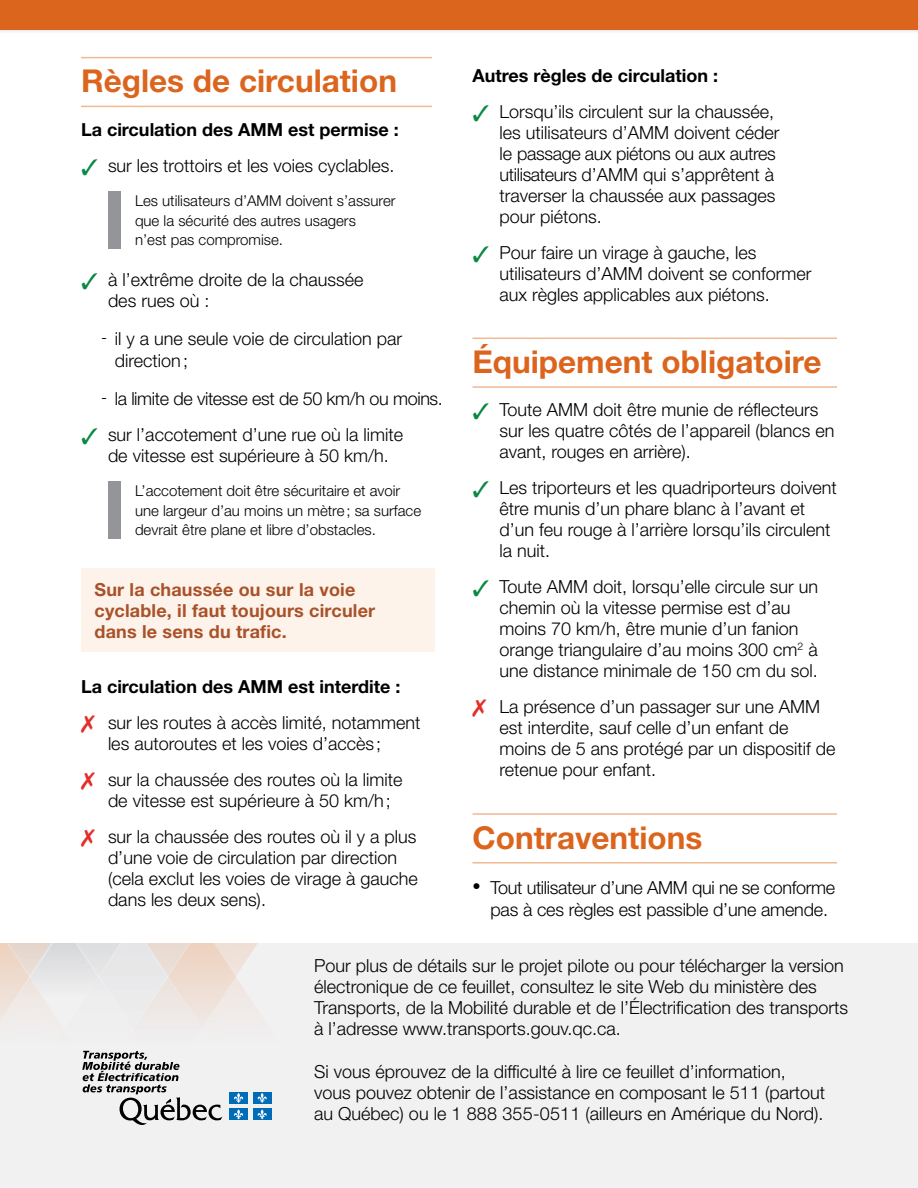
<style>
.page{position:relative;width:918px;height:1188px;background:#fff}
.page>*{position:absolute;margin:0;border:0;box-sizing:border-box;transform-origin:0 0}
.t1{font:700 31.5px "Helvetica Neue";color:#dc651e}
.t2{font:300 18px/21px "Helvetica Neue";color:#000}
.t3{font:300 18px/22.5px "Helvetica Neue";letter-spacing:-.02em;color:#000}
.t4{font:700 18px "Helvetica Neue";color:#000}
.t5{font:700 18px/21px "Helvetica Neue";letter-spacing:.01em;color:#a95229}
.L_Crochet_Vert{font:300 15px/19.5px "Helvetica Neue";color:#000}
.s1{color:#0a8944}
.s2{color:#e32f2b}
.s3{font-size:16.5px}
</style>
<div class="page">
<div style="left:0;top:943px;width:918px;height:245px;background:#f1f1f2"></div>
<div style="left:0;top:0;width:918px;height:35px;background:#000;opacity:.15"></div>
<div style="left:0;top:0;width:918px;height:29px;background:#dc651e"></div>
<hr style="left:81px;top:57px;width:351px;height:1px;background:#f0b992">
<hr style="left:81px;top:106px;width:351px;height:1px;background:#f0b992">
<div style="left:81px;top:568px;width:353px;height:83px;background:#fdf3eb"></div>
<hr style="left:472px;top:338px;width:365px;height:1px;background:#f0b992">
<hr style="left:472px;top:386px;width:365px;height:2px;background:#f0b992">
<hr style="left:472px;top:813px;width:365px;height:2px;background:#f0b992">
<hr style="left:472px;top:862px;width:365px;height:2px;background:#f0b992">
<div style="left:109px;top:191px;width:12px;height:57px;background:#939598"></div>
<div style="left:109px;top:481px;width:12px;height:57px;background:#939598"></div>
<svg style="left:0;top:943px;width:272px;height:182px"></svg>
<p class="t4" style="left:472px;top:64px;width:247px">Autres règles de circulation :</p>
<p class="t2" style="left:500px;top:100px;width:282px;text-indent:-27px"><span class="s1">✓</span> Lorsqu’ils circulent sur la chaussée, les utilisateurs d’AMM doivent céder le passage aux piétons ou aux autres utilisateurs d’AMM qui s’apprêtent à traverser la chaussée aux passages pour piétons.</p>
<p class="t2" style="left:500px;top:241px;width:314px;text-indent:-27px"><span class="s1">✓</span> Pour faire un virage à gauche, les utilisateurs d’AMM doivent se conformer aux règles applicables aux piétons.</p>
<h3 class="t1" style="left:472px;top:342px;width:351px">Équipement obligatoire</h3>
<p class="t2" style="left:500px;top:399px;width:337px;text-indent:-27px"><span class="s1">✓</span> Toute AMM doit être munie de réflecteurs sur les quatre côtés de l’appareil (blancs en avant, rouges en arrière).</p>
<p class="t2" style="left:500px;top:477px;width:339px;text-indent:-27px"><span class="s1">✓</span> Les triporteurs et les quadriporteurs doivent être munis d’un phare blanc à l’avant et d’un feu rouge à l’arrière lorsqu’ils circulent la nuit.</p>
<p class="t2" style="left:500px;top:576px;width:320px;text-indent:-27px"><span class="s1">✓</span> Toute AMM doit, lorsqu’elle circule sur un chemin où la vitesse permise est d’au moins 70 km/h, être munie d’un fanion orange triangulaire d’au moins 300 cm<sup>2</sup> à une distance minimale de 150 cm du sol.</p>
<p class="t2" style="left:500px;top:696px;width:338px;text-indent:-27px"><span class="s2">✗</span> La présence d’un passager sur une AMM est interdite, sauf celle d’un enfant de moins de 5 ans protégé par un dispositif de retenue pour enfant.</p>
<h3 class="t1" style="left:81px;top:61px;width:318px">Règles de circulation</h3>
<p class="t4" style="left:81px;top:118px;width:319px">La circulation des AMM est permise :</p>
<p class="t2" style="left:81px;top:154px;width:315px"><span class="s1">✓</span> sur les trottoirs et les voies cyclables.</p>
<p class="L_Crochet_Vert" style="left:135px;top:191px;width:262px">Les utilisateurs d’AMM doivent s’assurer que la sécurité des autres usagers<br>n’est pas compromise.</p>
<p class="t2" style="left:108px;top:269px;width:257px;text-indent:-27px"><span class="s1">✓</span> à l’extrême droite de la chaussée des rues où :</p>
<p class="t2" style="left:115px;top:327px;width:289px;line-height:22.5px;text-indent:-14px"><span class="s3">-</span> il y a une seule voie de circulation par direction;</p>
<p class="t3" style="left:101px;top:387px;width:343px"><span class="s3">-</span> la limite de vitesse est de 50 km/h ou moins.</p>
<p class="t2" style="left:108px;top:424px;width:297px;text-indent:-27px"><span class="s1">✓</span> sur l’accotement d’une rue où la limite de vitesse est supérieure à 50 km/h.</p>
<p class="L_Crochet_Vert" style="left:135px;top:481px;width:288px">L’accotement doit être sécuritaire et avoir une largeur d’au moins un mètre; sa surface devrait être plane et libre d’obstacles.</p>
<p class="t5" style="left:94px;top:579px;width:282px">Sur la chaussée ou sur la voie cyclable, il faut toujours circuler dans le sens du trafic.</p>
<p class="t4" style="left:81px;top:676px;width:321px">La circulation des AMM est interdite :</p>
<p class="t2" style="left:108px;top:712px;width:314px;text-indent:-27px"><span class="s2">✗</span> sur les routes à accès limité, notamment les autoroutes et les voies d’accès ;</p>
<p class="t2" style="left:108px;top:769px;width:296px;text-indent:-27px"><span class="s2">✗</span> sur la chaussée des routes où la limite de vitesse est supérieure à 50 km/h;</p>
<p class="t2" style="left:108px;top:826px;width:311px;text-indent:-27px"><span class="s2">✗</span> sur la chaussée des routes où il y a plus d’une voie de circulation par direction (cela exclut les voies de virage à gauche dans les deux sens).</p>
<h3 class="t1" style="left:473px;top:818px;width:231px">Contraventions</h3>
<p class="t3" style="left:491px;top:875px;width:346px;text-indent:-18px"><span class="s3">•</span> Tout utilisateur d’une AMM qui ne se conforme pas à ces règles est passible d’une amende.</p>
<p class="t2" style="left:314px;top:954px;width:535px">Pour plus de détails sur le projet pilote ou pour télécharger la version électronique de ce feuillet, consultez le site Web du ministère des Transports, de la Mobilité durable et de l’Électrification des transports à l’adresse www.transports.gouv.qc.ca.</p>
<p class="t2" style="left:314px;top:1061px;width:512px">Si vous éprouvez de la difficulté à lire ce feuillet d’information, vous pouvez obtenir de l’assistance en composant le 511 (partout au Québec) ou le 1 888 355-0511 (ailleurs en Amérique du Nord).</p>
</div>
